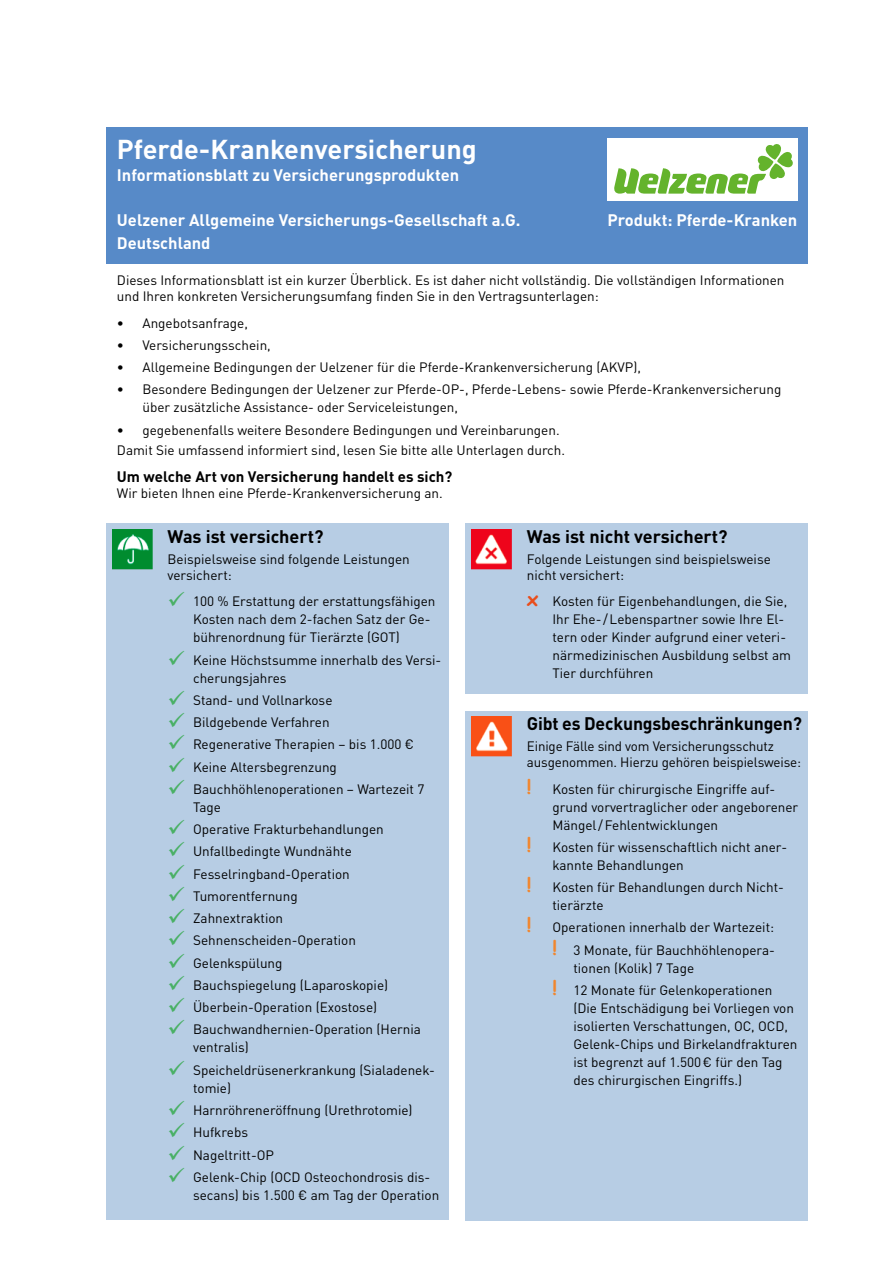
<style>
.page{position:relative;width:893px;height:1263px;background:#fff}
.page>*{position:absolute;margin:0;border:0;box-sizing:border-box;transform-origin:0 0}
.t1{font:700 27px "DINOT";color:#fff}
.t2{font:700 18px "DINOT";letter-spacing:-.01em;color:#000}
.t3{font:700 16.5px/22.5px "DINOT";color:#fff}
.t4{font:700 15px "DINOT";color:#000}
.t5{font:13.5px/22.2px "DINOT";color:#000}
.s1{font-family:"Comic Sans MS";font-weight:700;font-size:19.5px;color:#e94d1b}
.s2{font-family:"Comic Sans MS";font-weight:700;font-size:19.5px;color:#f1862e}
</style>
<div class="page">
<div style="left:106px;top:128px;width:702px;height:136px;background:#578ac8"></div>
<div style="left:106px;top:523px;width:343px;height:697px;background:#b7cde4"></div>
<img style="left:112px;top:529px;width:41px;height:41px">
<div style="left:466px;top:523px;width:342px;height:170px;background:#b7cde4"></div>
<img style="left:472px;top:529px;width:40px;height:41px">
<div style="left:607px;top:138px;width:190px;height:62px;background:#fff"></div>
<svg style="left:614px;top:144px;width:179px;height:50px"></svg>
<div style="left:466px;top:711px;width:342px;height:509px;background:#b7cde4"></div>
<img style="left:472px;top:717px;width:40px;height:40px">
<h1 class="t1" style="left:117px;top:131px;width:361px">Pferde-Krankenversicherung</h1>
<p class="t3" style="left:117px;top:164px;width:344px">Informationsblatt zu Versicherungsprodukten</p>
<p class="t3" style="left:117px;top:209px;width:405px">Uelzener Allgemeine Versicherungs-Gesellschaft a.G.<br>Deutschland</p>
<p class="t3" style="left:607px;top:208px;width:191px">Produkt: Pferde-Kranken</p>
<p class="t5" style="left:117px;top:272px;width:669px;line-height:16.2px">Dieses Informationsblatt ist ein kurzer Überblick. Es ist daher nicht vollständig. Die vollständigen Informationen und Ihren konkreten Versicherungsumfang finden Sie in den Vertragsunterlagen:</p>
<p class="t5" style="left:117px;top:311px;width:133px">• Angebotsanfrage,</p>
<p class="t5" style="left:117px;top:334px;width:155px">• Versicherungsschein,</p>
<p class="t5" style="left:117px;top:356px;width:526px">• Allgemeine Bedingungen der Uelzener für die Pferde-Krankenversicherung (AKVP),</p>
<p class="t5" style="left:142px;top:380px;width:640px;line-height:18px;text-indent:-26px">• Besondere Bedingungen der Uelzener zur Pferde-OP-, Pferde-Lebens- sowie Pferde-Krankenversicherung über zusätzliche Assistance- oder Serviceleistungen,</p>
<p class="t5" style="left:117px;top:419px;width:450px;line-height:20.4px">• gegebenenfalls weitere Besondere Bedingungen und Vereinbarungen.<br>Damit Sie umfassend informiert sind, lesen Sie bitte alle Unterlagen durch.</p>
<p class="t4" style="left:117px;top:466px;width:337px">Um welche Art von Versicherung handelt es sich?</p>
<p class="t5" style="left:117px;top:482px;width:327px">Wir bieten Ihnen eine Pferde-Krankenversicherung an.</p>
<h2 class="t2" style="left:168px;top:525px;width:157px">Was ist versichert?</h2>
<p class="t5" style="left:168px;top:550px;width:244px;line-height:16.2px">Beispielsweise sind folgende Leistungen versichert:</p>
<p class="t5" style="left:193px;top:592px;width:244px;line-height:18px">100 % Erstattung der erstattungsfähigen<br>Kosten nach dem 2-fachen Satz der Ge&shy;bührenordnung für Tierärzte (GOT)</p>
<p class="t5" style="left:193px;top:650px;width:250px;line-height:18px">Keine Höchstsumme innerhalb des Versi&shy;cherungsjahres</p>
<p class="t5" style="left:193px;top:689px;width:233px">Stand- und Vollnarkose<br>Bildgebende Verfahren<br>Regenerative Therapien – bis 1.000 €<br>Keine Altersbegrenzung<br>Bauchhöhlenoperationen – Wartezeit 7</p>
<p class="t5" style="left:193px;top:796px;width:229px">Tage<br>Operative Frakturbehandlungen<br>Unfallbedingte Wundnähte<br>Fesselringband-Operation<br>Tumorentfernung<br>Zahnextraktion<br>Sehnenscheiden-Operation<br>Gelenkspülung<br>Bauchspiegelung (Laparoskopie)<br>Überbein-Operation (Exostose)<br>Bauchwandhernien-Operation (Hernia</p>
<p class="t5" style="left:193px;top:1036px;width:243px">ventralis)<br>Speicheldrüsenerkrankung (Sialadenek-</p>
<p class="t5" style="left:193px;top:1076px;width:239px">tomie)<br>Harnröhreneröffnung (Urethrotomie)<br>Hufkrebs<br>Nageltritt-OP<br>Gelenk-Chip (OCD Osteochondrosis dis-</p>
<p class="t5" style="left:193px;top:1183px;width:248px">secans) bis 1.500 € am Tag der Operation</p>
<h2 class="t2" style="left:527px;top:525px;width:202px">Was ist nicht versichert?</h2>
<p class="t5" style="left:527px;top:550px;width:245px;line-height:16.2px">Folgende Leistungen sind beispielsweise nicht versichert:</p>
<p class="t5" style="left:552px;top:592px;width:240px;line-height:18px;text-indent:-26px"><span class="s1">x</span> Kosten für Eigenbehandlungen, die Sie, Ihr Ehe- /Lebenspartner sowie Ihre El&shy;tern oder Kinder aufgrund einer veteri&shy;närmedizinischen Ausbildung selbst am Tier durchführen</p>
<h2 class="t2" style="left:527px;top:712px;width:277px">Gibt es Deckungsbeschränkungen?</h2>
<p class="t5" style="left:527px;top:738px;width:276px;line-height:16.2px">Einige Fälle sind vom Versicherungsschutz ausgenommen. Hierzu gehören beispielsweise:</p>
<p class="t5" style="left:552px;top:779px;width:247px;line-height:18px;text-indent:-26px"><span class="s2">!</span> Kosten für chirurgische Eingriffe auf&shy;grund vorvertraglicher oder angeborener<br>Mängel/Fehlentwicklungen</p>
<p class="t5" style="left:552px;top:838px;width:236px;line-height:18px;text-indent:-26px"><span class="s2">!</span> Kosten für wissenschaftlich nicht aner&shy;kannte Behandlungen</p>
<p class="t5" style="left:552px;top:878px;width:233px;line-height:18px;text-indent:-26px"><span class="s2">!</span> Kosten für Behandlungen durch Nicht&shy;tierärzte</p>
<p class="t5" style="left:527px;top:916px;width:249px;text-align:right"><span class="s2">!</span> Operationen innerhalb der Wartezeit: <span class="s2">!</span> 3 Monate, für Bauchhöhlenopera-</p>
<p class="t5" style="left:552px;top:956px;width:221px;text-indent:21px">tionen (Kolik) 7 Tage<br><span class="s2">!</span> 12 Monate für Gelenkoperationen</p>
<p class="t5" style="left:573px;top:999px;width:226px;line-height:18px">(Die Entschädigung bei Vorliegen von isolierten Verschattungen, OC, OCD, Gelenk-Chips und Birkelandfrakturen ist begrenzt auf 1.500€ für den Tag des chirurgischen Eingriffs.)</p>
</div>
